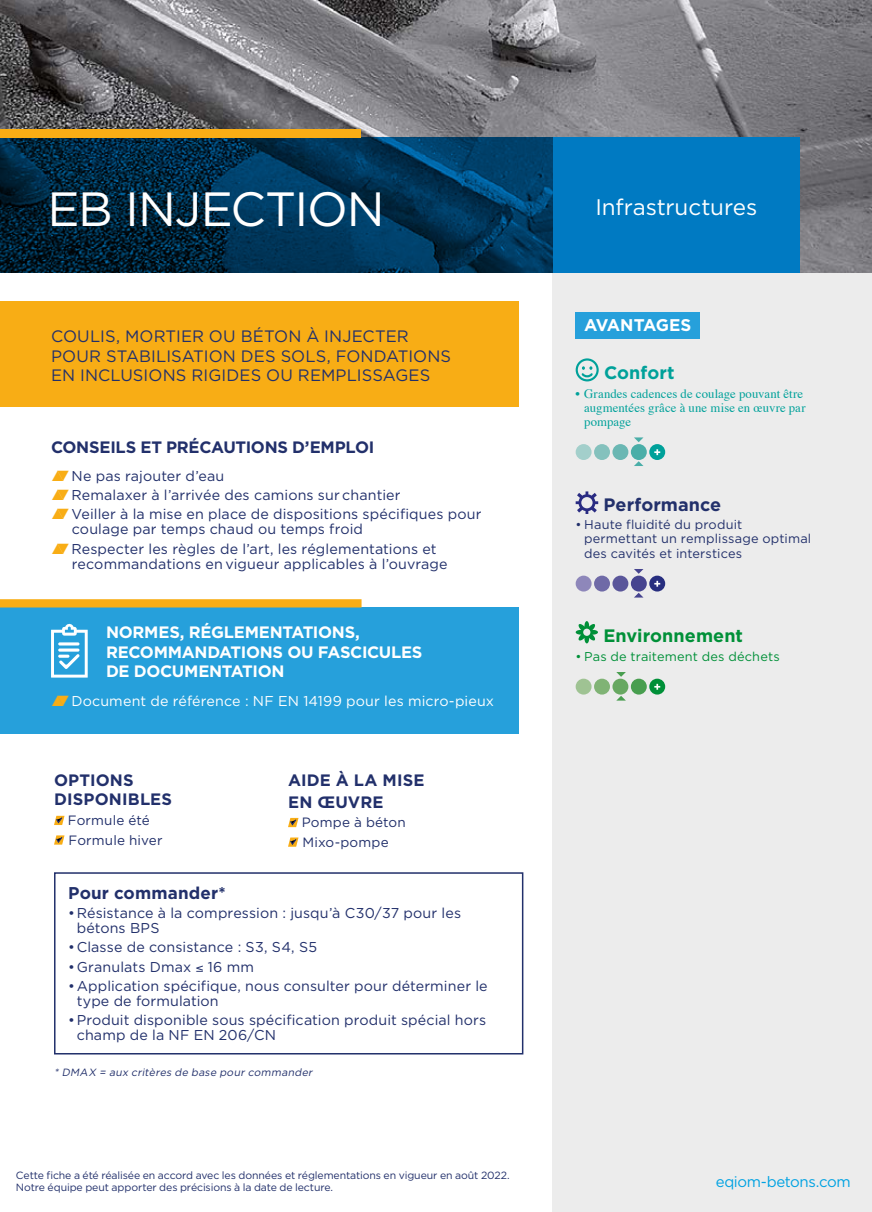
<style>
.page{position:relative;width:872px;height:1212px;background:#fff}
.page>*{position:absolute;margin:0;border:0;box-sizing:border-box;transform-origin:0 0}
.G{font:48px "Gotham";letter-spacing:-.025em;color:#fff}
.F{font:22.5px "Gotham";letter-spacing:-.005em;color:#fff}
.P-Titre{font:700 18px "Gotham";letter-spacing:.005em;color:#009038}
.N-Titre{font:700 18px "Gotham";letter-spacing:.005em;color:#22306b}
.J-Titre{font:700 18px "Gotham";letter-spacing:.005em;color:#00a19a}
.V-Titre{font:700 17.1px "Gotham";letter-spacing:.01em;color:#22306b}
.I-Titre{font:700 16.95px "Gotham";letter-spacing:-.025em;color:#fff}
.t1{font:16.5px/19.5px "Gotham";letter-spacing:.01em;color:#22306b}
.T-Titre{font:700 16.5px/19.5px "Gotham";color:#22306b}
.NormesD{font:700 16.5px/19.5px "Gotham";letter-spacing:-.02em;color:#fff}
.t2{font:15px "Gotham";letter-spacing:-.025em;color:#00a2e2}
.t3{font:14.25px/15px "Gotham";letter-spacing:.01em;color:#22306b}
.t4{font:14.25px "Gotham";letter-spacing:.01em;color:#fff}
.t5{font:13.5px "Gotham";letter-spacing:.01em;color:#22306b}
.t6{font:12.75px/14.2px "Times";letter-spacing:.005em;color:#00a19a}
.t7{font:12.75px/14.2px "Gotham";letter-spacing:.015em;color:#22306b}
.t8{font:12.75px "Gotham";letter-spacing:.015em;color:#009038}
.t9{font:10.5px/12px "Gotham";letter-spacing:-.01em;color:#22306b}
.ASTE{font:italic 10.5px "Gotham";color:#22306b}
.s1{color:#f8ad15}
</style>
<div class="page">
<div style="left:553px;top:272px;width:319px;height:940px;background:#ececec"></div>
<img style="left:0;top:0;width:872px;height:272px">
<svg style="left:0;top:137px;width:553px;height:135px;background:#01314f"></svg>
<div style="left:0;top:129px;width:360px;height:8px;background:#f8ad15"></div>
<div style="left:575px;top:312px;width:125px;height:27px;background:#26a0db"></div>
<div style="left:575px;top:358px;width:23px;height:23px;border:2px solid #00a19a;border-radius:50%"></div>
<svg style="left:580px;top:366px;width:14px;height:12px"></svg>
<svg style="left:634px;top:461px;width:9px;height:5px"></svg>
<svg style="left:634px;top:437px;width:9px;height:5px"></svg>
<div style="left:575px;top:444px;width:16px;height:16px;background:#a3cfcb;border-radius:50%"></div>
<div style="left:594px;top:444px;width:16px;height:16px;background:#84c1bd;border-radius:50%"></div>
<div style="left:612px;top:444px;width:16px;height:16px;background:#6ab7b3;border-radius:50%"></div>
<div style="left:631px;top:444px;width:16px;height:16px;background:#4aaea8;border-radius:50%"></div>
<div style="left:649px;top:444px;width:16px;height:16px;background:#00a19a;border-radius:50%"></div>
<svg style="left:654px;top:449px;width:6px;height:6px"></svg>
<svg style="left:575px;top:491px;width:23px;height:23px"></svg>
<svg style="left:634px;top:593px;width:9px;height:4px"></svg>
<svg style="left:634px;top:569px;width:9px;height:5px"></svg>
<div style="left:575px;top:576px;width:16px;height:15px;background:#8e87ba;border-radius:50%"></div>
<div style="left:594px;top:576px;width:16px;height:15px;background:#6f6aa7;border-radius:50%"></div>
<div style="left:612px;top:576px;width:16px;height:15px;background:#5a569a;border-radius:50%"></div>
<div style="left:631px;top:576px;width:16px;height:15px;background:#46448f;border-radius:50%"></div>
<div style="left:649px;top:576px;width:16px;height:15px;background:#272e7f;border-radius:50%"></div>
<svg style="left:654px;top:581px;width:6px;height:6px"></svg>
<svg style="left:575px;top:621px;width:23px;height:22px"></svg>
<svg style="left:617px;top:696px;width:8px;height:4px"></svg>
<svg style="left:616px;top:672px;width:10px;height:5px"></svg>
<div style="left:575px;top:679px;width:16px;height:15px;background:#9fc393;border-radius:50%"></div>
<div style="left:594px;top:679px;width:16px;height:15px;background:#80b375;border-radius:50%"></div>
<div style="left:612px;top:679px;width:16px;height:15px;background:#67a861;border-radius:50%"></div>
<div style="left:631px;top:679px;width:16px;height:15px;background:#489e4f;border-radius:50%"></div>
<div style="left:649px;top:679px;width:16px;height:15px;background:#009038;border-radius:50%"></div>
<svg style="left:654px;top:684px;width:6px;height:6px"></svg>
<div style="left:0;top:302px;width:519px;height:105px;background:#f8ad15"></div>
<div style="left:0;top:608px;width:519px;height:83px;background:#26a0db"></div>
<div style="left:0;top:599px;width:361px;height:8px;background:#f8ad15"></div>
<div style="left:0;top:667px;width:519px;height:67px;background:#26a0db"></div>
<svg style="left:51px;top:623px;width:37px;height:54px"></svg>
<hr style="left:58px;top:642px;width:21px;height:3px;background:#fff;border-radius:2px">
<svg style="left:54px;top:816px;width:10px;height:9px"></svg>
<svg style="left:54px;top:835px;width:10px;height:10px"></svg>
<svg style="left:288px;top:818px;width:10px;height:9px"></svg>
<svg style="left:288px;top:837px;width:10px;height:10px"></svg>
<div style="left:54px;top:872px;width:469px;height:182px;border:2px solid #22306b"></div>
<div style="left:553px;top:137px;width:246px;height:135px;background:#007ac2"></div>
<p class="G" style="left:48px;top:183px;width:339px">EB INJECTION</p>
<p class="F" style="left:595px;top:194px;width:163px">Infrastructures</p>
<p class="t1" style="left:51px;top:326px;width:402px">COULIS, MORTIER OU BÉTON À INJECTER<br>POUR STABILISATION DES SOLS, FONDATIONS<br>EN INCLUSIONS RIGIDES OU REMPLISSAGES</p>
<p class="T-Titre" style="left:51px;top:437px;width:325px">CONSEILS ET PRÉCAUTIONS D’EMPLOI</p>
<p class="t3" style="left:57px;top:468px;width:169px"><span class="s1">❑</span>Ne pas rajouter d’eau</p>
<p class="t3" style="left:57px;top:487px;width:345px"><span class="s1">❑</span>Remalaxer à l’arrivée des camions sur chantier</p>
<p class="t3" style="left:72px;top:506px;width:411px;text-indent:-15px"><span class="s1">❑</span>Veiller à la mise en place de dispositions spécifiques pour coulage par temps chaud ou temps froid</p>
<p class="t3" style="left:72px;top:541px;width:377px;text-indent:-15px"><span class="s1">❑</span>Respecter les règles de l’art, les réglementations et recommandations en vigueur applicables à l’ouvrage</p>
<p class="NormesD" style="left:106px;top:622px;width:318px">NORMES, RÉGLEMENTATIONS,<br>RECOMMANDATIONS OU FASCICULES<br>DE DOCUMENTATION</p>
<p class="t4" style="left:57px;top:693px;width:439px"><span class="s1">❑</span>Document de référence : NF EN 14199 pour les micro-pieux</p>
<p class="T-Titre" style="left:54px;top:770px;width:119px">OPTIONS<br>DISPONIBLES</p>
<p class="t5" style="left:68px;top:813px;width:83px">Formule été</p>
<p class="t5" style="left:69px;top:832px;width:95px">Formule hiver</p>
<p class="T-Titre" style="left:288px;top:769px;width:138px;line-height:21.6px">AIDE À LA MISE<br>EN ŒUVRE</p>
<p class="t5" style="left:302px;top:815px;width:105px">Pompe à béton</p>
<p class="t5" style="left:302px;top:834px;width:88px">Mixo-pompe</p>
<p class="V-Titre" style="left:68px;top:883px;width:159px">Pour commander*</p>
<p class="t3" style="left:77px;top:905px;width:386px;text-indent:-9px">•Résistance à la compression : jusqu’à C30/37 pour les bétons BPS</p>
<p class="t3" style="left:68px;top:940px;width:250px">•Classe de consistance : S3, S4, S5</p>
<p class="t3" style="left:68px;top:959px;width:187px">•Granulats Dmax ≤ 16 mm</p>
<p class="t3" style="left:77px;top:978px;width:412px;text-indent:-9px">•Application spécifique, nous consulter pour déterminer le type de formulation</p>
<p class="t3" style="left:77px;top:1012px;width:411px;text-indent:-9px">•Produit disponible sous spécification produit spécial hors champ de la NF EN 206/CN</p>
<p class="ASTE" style="left:54px;top:1066px;width:262px">* DMAX = aux critères de base pour commander</p>
<p class="t9" style="left:16px;top:1169px;width:495px">Cette fiche a été réalisée en accord avec les données et réglementations en vigueur en août 2022.<br>Notre équipe peut apporter des précisions à la date de lecture.</p>
<p class="I-Titre" style="left:584px;top:316px;width:109px">AVANTAGES</p>
<p class="J-Titre" style="left:604px;top:362px;width:72px">Confort</p>
<p class="t6" style="left:584px;top:385px;width:223px;text-indent:-9px">• Grandes cadences de coulage pouvant être augmentées grâce à une mise en œuvre par pompage</p>
<p class="N-Titre" style="left:603px;top:494px;width:119px">Performance</p>
<p class="t7" style="left:584px;top:517px;width:229px;text-indent:-9px">• Haute fluidité du produit permettant un remplissage optimal des cavités et interstices</p>
<p class="P-Titre" style="left:603px;top:625px;width:141px">Environnement</p>
<p class="t8" style="left:575px;top:649px;width:206px">• Pas de traitement des déchets</p>
<p class="t2" style="left:715px;top:1173px;width:136px">eqiom-betons.com</p>
</div>
